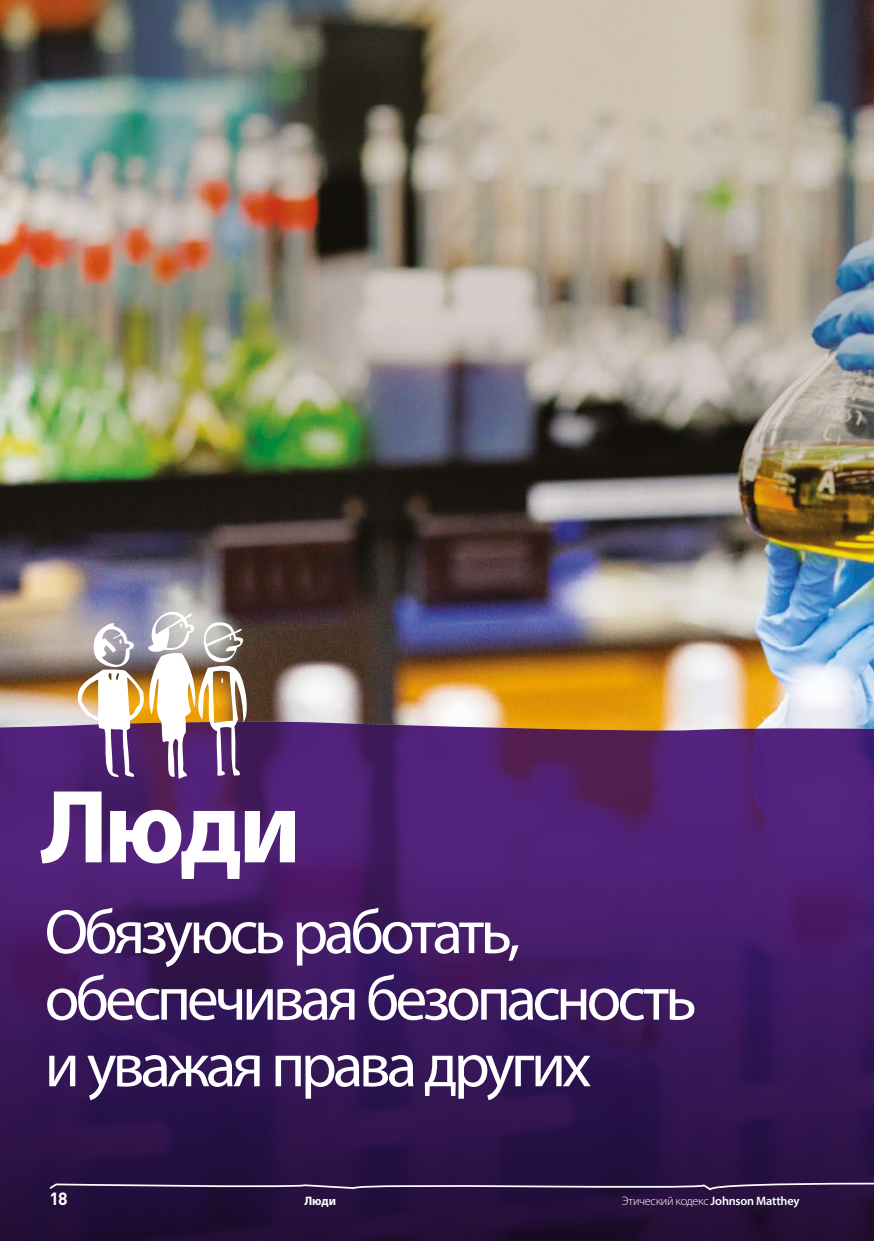
<style>
.page{position:relative;width:874px;height:1241px;background:#fff}
.page>*{position:absolute;margin:0;border:0;box-sizing:border-box;transform-origin:0 0}
.t1{font:700 105px "Myriad Pro";color:#fff}
.t2{font:63px/66.5px "Myriad Pro";letter-spacing:-.06em;color:#fff}
.t3{font:700 17.5px "DIN";color:#fff}
.t4{font:300 12.25px "Myriad Pro";letter-spacing:-.025em;color:#fff}
.t5{font:700 12.25px "Myriad Pro";color:#fff}
.s1{font-weight:600}
</style>
<div class="page">
<img style="left:0;top:0;width:873px;height:713px">
<svg style="left:0;top:713px;width:873px;height:527px;background:#401c5e"></svg>
<img style="left:77px;top:611px;width:170px;height:168px">
<svg style="left:48px;top:1173px;width:825px;height:22px;background:#35224d"></svg>
<h1 class="t1" style="left:41px;top:758px;width:262px">Люди</h1>
<p class="t2" style="left:45px;top:897px;width:653px">Обязуюсь работать, обеспечивая безопасность и уважая права других</p>
<p class="t3" style="left:50px;top:1186px;width:19px">18</p>
<p class="t5" style="left:304px;top:1192px;width:33px">Люди</p>
<p class="t4" style="left:621px;top:1193px;width:179px">Этический кодекс <span class="s1">Johnson Matthey</span></p>
</div>
